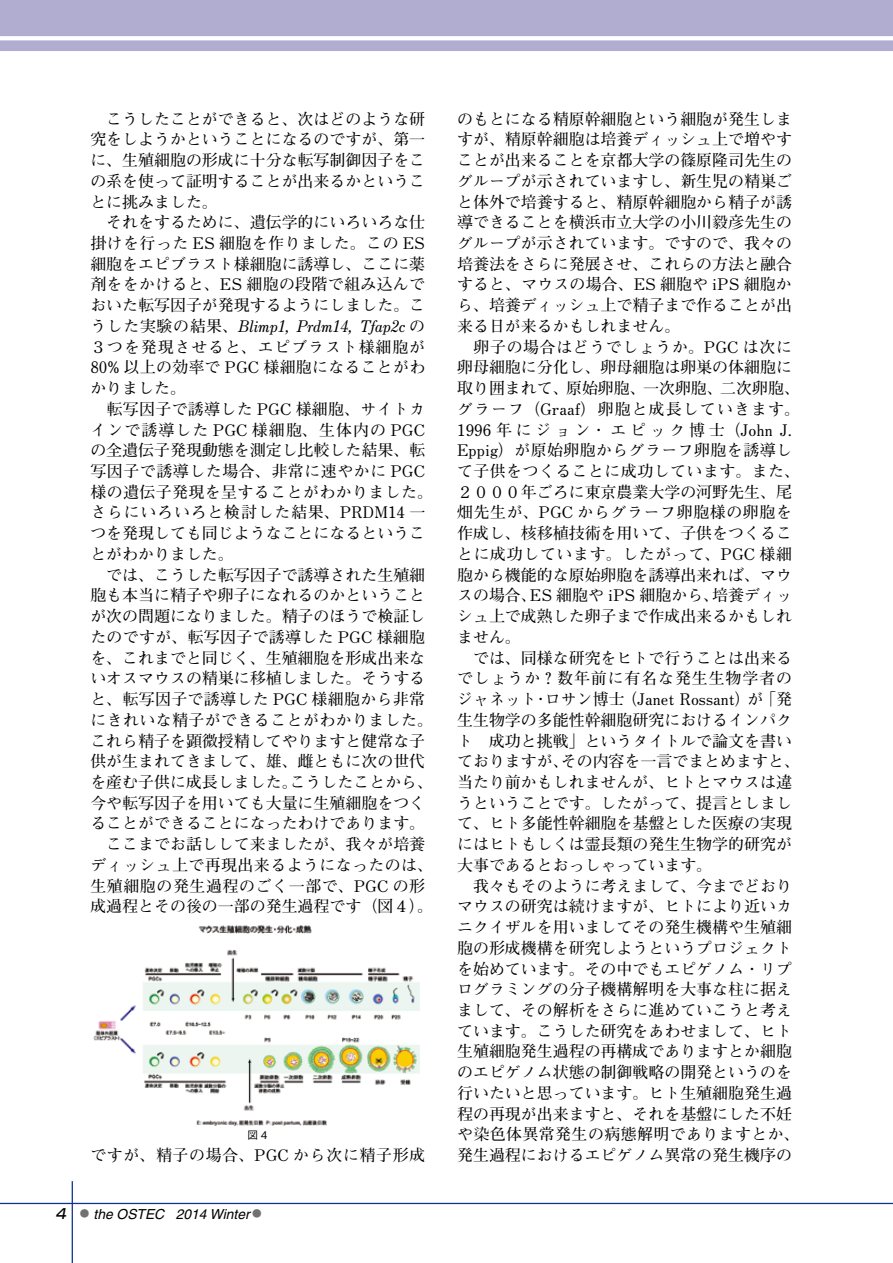
<style>
.page{position:relative;width:893px;height:1263px;background:#fff}
.page>*{position:absolute;margin:0;border:0;box-sizing:border-box;transform-origin:0 0}
.t1{font:700 15.9px/20.7px "Futo Min A101 Pr 5";color:#000}
.t2{font:700 15.9px "Futo Min A101 Pr 5";letter-spacing:.04em;color:#000}
.t3{font:italic 13.8px "Helvetica";color:#000}
.t4{font:500 10.65px "Gothic BBB Pr 5";color:#000}
.s1{font-family:"Shin Go Pr 5";font-weight:500}
.s2{font-family:"Ryumin Pr 5";font-weight:300;font-style:normal;font-size:9.6px;color:#727171}
</style>
<div class="page">
<div style="left:0;top:0;width:893px;height:51px;background:#b0add1"></div>
<hr style="left:0;top:36px;width:893px;height:4px;background:#fff">
<hr style="left:0;top:1203px;width:893px;height:1px;background:#0c3388">
<hr style="left:72px;top:1181px;width:1px;height:82px;background:#0c3388">
<img style="left:93px;top:925px;width:326px;height:201px">
<p class="t1" style="left:90px;top:107px;width:344px">　こうしたことができると、次はどのような研究をしようかということになるのですが、第一に、生殖細胞の形成に十分な転写制御因子をこの系を使って証明することが出来るかということに挑みました。<br>　それをするために、遺伝学的にいろいろな仕掛けを行った ES 細胞を作りました。この ES細胞をエピブラスト様細胞に誘導し、ここに薬剤ををかけると、ES 細胞の段階で組み込んでおいた転写因子が発現するようにしました。こうした実験の結果、Blimp1, Prdm14, Tfap2c の<br>３つを発現させると、エピブラスト様細胞が<br>80% 以上の効率で PGC 様細胞になることがわかりました。<br>　転写因子で誘導した PGC 様細胞、サイトカインで誘導した PGC 様細胞、生体内の PGCの全遺伝子発現動態を測定し比較した結果、転写因子で誘導した場合、非常に速やかに PGC様の遺伝子発現を呈することがわかりました。さらにいろいろと検討した結果、PRDM14 一つを発現しても同じようなことになるということがわかりました。<br>　では、こうした転写因子で誘導された生殖細胞も本当に精子や卵子になれるのかということが次の問題になりました。精子のほうで検証したのですが、転写因子で誘導した PGC 様細胞を、これまでと同じく、生殖細胞を形成出来ないオスマウスの精巣に移植しました。そうすると、転写因子で誘導した PGC 様細胞から非常にきれいな精子ができることがわかりました。これら精子を顕微授精してやりますと健常な子供が生まれてきまして、雄、雌ともに次の世代を産む子供に成長しました。こうしたことから、今や転写因子を用いても大量に生殖細胞をつくることができることになったわけであります。　ここまでお話しして来ましたが、我々が培養ディッシュ上で再現出来るようになったのは、生殖細胞の発生過程のごく一部で、PGC の形成過程とその後の一部の発生過程です（図４）。</p>
<p class="t4" style="left:248px;top:1127px;width:21px">図 4</p>
<p class="t2" style="left:90px;top:1143px;width:336px">ですが、精子の場合、PGC から次に精子形成</p>
<p class="t3" style="left:56px;top:1206px;width:208px"><span class="s1">4</span> <span class="s2">●</span> the OSTEC 2014 Winter <span class="s2">●</span></p>
<p class="t1" style="left:457px;top:107px;width:344px">のもとになる精原幹細胞という細胞が発生しますが、精原幹細胞は培養ディッシュ上で増やすことが出来ることを京都大学の篠原隆司先生のグループが示されていますし、新生児の精巣ごと体外で培養すると、精原幹細胞から精子が誘導できることを横浜市立大学の小川毅彦先生のグループが示されています。ですので、我々の培養法をさらに発展させ、これらの方法と融合すると、マウスの場合、ES 細胞や iPS 細胞から、培養ディッシュ上で精子まで作ることが出来る日が来るかもしれません。<br>　卵子の場合はどうでしょうか。PGC は次に卵母細胞に分化し、卵母細胞は卵巣の体細胞に取り囲まれて、原始卵胞、一次卵胞、二次卵胞、グラーフ（Graaf）卵胞と成長していきます。<br>1996年にジョン・エピック博士（John J.<br>Eppig）が原始卵胞からグラーフ卵胞を誘導して子供をつくることに成功しています。また、<br>２０００年ごろに東京農業大学の河野先生、尾畑先生が、PGC からグラーフ卵胞様の卵胞を作成し、核移植技術を用いて、子供をつくることに成功しています。したがって、PGC 様細胞から機能的な原始卵胞を誘導出来れば、マウスの場合、ES 細胞や iPS 細胞から、培養ディッシュ上で成熟した卵子まで作成出来るかもしれません。<br>　では、同様な研究をヒトで行うことは出来るでしょうか？数年前に有名な発生生物学者のジャネット・ロサン博士（Janet Rossant）が「発生生物学の多能性幹細胞研究におけるインパクト　成功と挑戦」というタイトルで論文を書いておりますが、その内容を一言でまとめますと、当たり前かもしれませんが、ヒトとマウスは違うということです。したがって、提言としまして、ヒト多能性幹細胞を基盤とした医療の実現にはヒトもしくは霊長類の発生生物学的研究が大事であるとおっしゃっています。<br>　我々もそのように考えまして、今までどおりマウスの研究は続けますが、ヒトにより近いカニクイザルを用いましてその発生機構や生殖細胞の形成機構を研究しようというプロジェクトを始めています。その中でもエピゲノム・リプログラミングの分子機構解明を大事な柱に据えまして、その解析をさらに進めていこうと考えています。こうした研究をあわせまして、ヒト生殖細胞発生過程の再構成でありますとか細胞のエピゲノム状態の制御戦略の開発というのを行いたいと思っています。ヒト生殖細胞発生過程の再現が出来ますと、それを基盤にした不妊や染色体異常発生の病態解明でありますとか、発生過程におけるエピゲノム異常の発生機序の</p>
</div>
